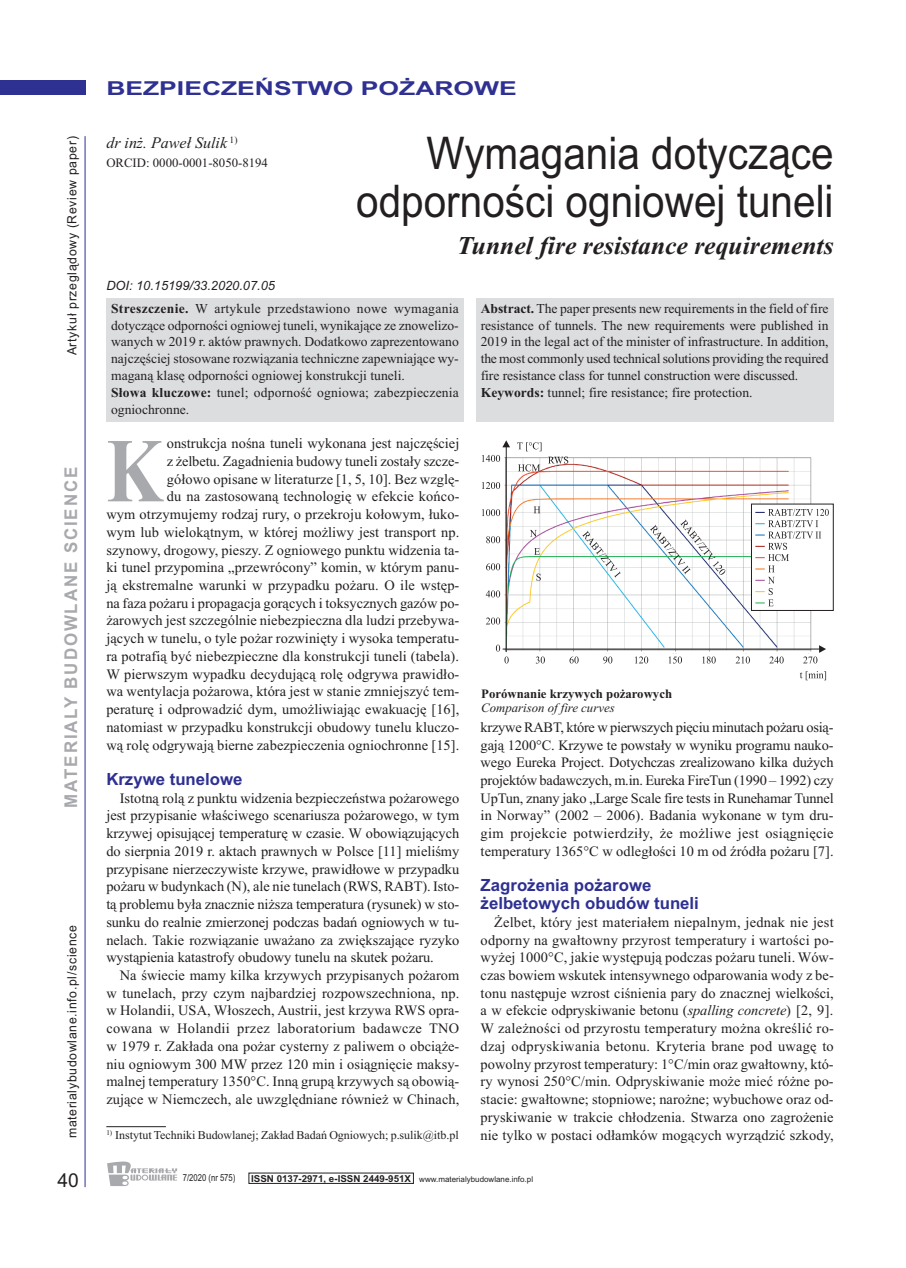
<style>
.page{position:relative;width:906px;height:1268px;background:#fff}
.page>*{position:absolute;margin:0;border:0;box-sizing:border-box;transform-origin:0 0}
.t1{font:700 91.05px "Times New Roman";color:#a8a9ad;scale:.8 1}
.t2{font:45px/48px "Arial";color:#231f20;text-align:right;scale:.9 1}
.t3{font:italic 700 25.65px "Times New Roman";color:#231f20}
.t4{font:700 19.2px "Arial";color:#2e3092;scale:1.38 1}
.t5{font:19.2px "Arial";color:#231f20}
.t6{font:700 17.55px "Arial";letter-spacing:.11em;color:#a8a9ad;scale:.96 1}
.t7{font:700 16.8px/17.7px "Arial";color:#2e3092}
.t8{font:italic 16.05px "Times New Roman";color:#231f20}
.t9{font:14.4px/17.7px "Times New Roman";letter-spacing:.005em;color:#231f20;text-align:justify}
.t10{font:13.65px/16.8px "Times New Roman";color:#231f20}
.t11{font:12.75px "Arial";letter-spacing:.055em;color:#231f20;scale:.96 1}
.t12{font:700 12.75px "Times New Roman";color:#231f20}
.t13{font:italic 12.75px "Arial";color:#231f20}
.t14{font:12.75px "Times New Roman";color:#231f20}
.t15{font:italic 12.75px "Times New Roman";color:#231f20}
.t16{font:12px "Times New Roman";color:#231f20}
.t17{font:9.6px "Arial";color:#231f20;scale:.8 1}
.t18{font:7.95px "Arial";color:#231f20}
.s1{font-weight:700}
.s2{font-style:italic}
.s3{font-weight:700;font-size:9.6px}
</style>
<div class="page">
<div style="left:0;top:81px;width:85px;height:14px;background:#2e3092"></div>
<hr style="left:85px;top:136px;width:1px;height:1050px;background:#2e3092">
<svg style="left:107px;top:1161px;width:70px;height:24px"></svg>
<hr style="left:106px;top:1125px;width:60px;height:1px;background:#231f20">
<div style="left:106px;top:298px;width:357px;height:123px;background:#dcdddf"></div>
<div style="left:476px;top:297px;width:357px;height:124px;background:#dcdddf"></div>
<img style="left:485px;top:454px;width:331px;height:210px">
<div style="left:751px;top:504px;width:82px;height:106px;background:#fff"></div>
<svg style="left:482px;top:455px;width:18px;height:7px"></svg>
<svg style="left:482px;top:482px;width:18px;height:7px"></svg>
<svg style="left:482px;top:509px;width:18px;height:7px"></svg>
<svg style="left:486px;top:536px;width:14px;height:7px"></svg>
<svg style="left:486px;top:563px;width:14px;height:7px"></svg>
<svg style="left:486px;top:590px;width:14px;height:7px"></svg>
<svg style="left:486px;top:617px;width:14px;height:7px"></svg>
<svg style="left:496px;top:644px;width:13px;height:19px"></svg>
<svg style="left:536px;top:656px;width:9px;height:7px"></svg>
<svg style="left:569px;top:656px;width:9px;height:7px"></svg>
<svg style="left:603px;top:656px;width:9px;height:7px"></svg>
<svg style="left:635px;top:656px;width:13px;height:7px"></svg>
<svg style="left:668px;top:656px;width:14px;height:7px"></svg>
<svg style="left:702px;top:656px;width:13px;height:7px"></svg>
<svg style="left:735px;top:656px;width:15px;height:7px"></svg>
<svg style="left:769px;top:656px;width:14px;height:7px"></svg>
<svg style="left:517px;top:442px;width:24px;height:9px"></svg>
<svg style="left:800px;top:671px;width:26px;height:9px"></svg>
<svg style="left:518px;top:464px;width:22px;height:7px"></svg>
<svg style="left:548px;top:456px;width:20px;height:7px"></svg>
<svg style="left:533px;top:506px;width:7px;height:7px"></svg>
<svg style="left:530px;top:530px;width:7px;height:6px"></svg>
<svg style="left:534px;top:548px;width:6px;height:6px"></svg>
<svg style="left:536px;top:573px;width:5px;height:7px"></svg>
<svg style="left:582px;top:530px;width:39px;height:47px"></svg>
<svg style="left:650px;top:519px;width:75px;height:55px"></svg>
<hr style="left:506px;top:446px;width:1px;height:206px;background:#231f20">
<svg style="left:502px;top:440px;width:8px;height:7px"></svg>
<hr style="left:502px;top:648px;width:317px;height:1px;background:#231f20">
<svg style="left:803px;top:645px;width:23px;height:18px"></svg>
<svg style="left:755px;top:508px;width:74px;height:98px"></svg>
<p class="t11" style="left:64px;top:355px;width:230px;rotate:-90deg">Artykuł przeglądowy (Review paper)</p>
<p class="t6" style="left:61px;top:807px;width:356px;rotate:-90deg">MATERIALY BUDOWLANE SCIENCE</p>
<p class="t11" style="left:64px;top:1138px;width:223px;rotate:-90deg">materialybudowlane.info.pl/science</p>
<h3 class="t5" style="left:57px;top:1168px;width:23px">40</h3>
<h3 class="t4" style="left:106px;top:77px;width:299px">BEZPIECZEŃSTWO POŻAROWE</h3>
<p class="t8" style="left:106px;top:133px;width:133px">dr inż. Paweł Sulik <sup>1)</sup></p>
<p class="t14" style="left:106px;top:155px;width:163px">ORCID: 0000-0001-8050-8194</p>
<p class="t13" style="left:106px;top:278px;width:170px">DOI: 10.15199/33.2020.07.05</p>
<h2 class="t2" style="left:356px;top:129px;width:532px">Wymagania dotyczące odporności ogniowej tuneli</h2>
<h3 class="t3" style="left:457px;top:230px;width:378px">Tunnel fire resistance requirements</h3>
<p class="t10" style="left:111px;top:299px;width:349px"><span class="s1">Streszczenie.</span> W artykule przedstawiono nowe wymagania dotyczące odporności ogniowej tuneli, wynikające ze znowelizo&shy;wanych w 2019 r. aktów prawnych. Dodatkowo zaprezentowano najczęściej stosowane rozwiązania techniczne zapewniające wy&shy;maganą klasę odporności ogniowej konstrukcji tuneli.<br><span class="s1">Słowa kluczowe:</span> tunel; odporność ogniowa; zabezpieczenia ogniochronne.</p>
<p class="t10" style="left:481px;top:299px;width:349px"><span class="s1">Abstract.</span> The paper presents new requirements in the field of fire resistance of tunnels. The new requirements were published in 2019 in the legal act of the minister of infrastructure. In addition, the most commonly used technical solutions providing the required fire resistance class for tunnel construction were discussed.<br><span class="s1">Keywords:</span> tunnel; fire resistance; fire protection.</p>
<p class="t9" style="left:106px;top:434px;width:355px;text-align:right">onstrukcja nośna tuneli wykonana jest najczęściej<br>z żelbetu. Zagadnienia budowy tuneli zostały szcze-<br>gółowo opisane w literaturze [1, 5, 10]. Bez wzglę-<br>du na zastosowaną technologię w efekcie końco-<br>wym otrzymujemy rodzaj rury, o przekroju kołowym, łuko&shy;wym lub wielokątnym, w której możliwy jest transport np. szynowy, drogowy, pieszy. Z ogniowego punktu widzenia ta&shy;ki tunel przypomina „przewrócony” komin, w którym panu&shy;ją ekstremalne warunki w przypadku pożaru. O ile wstęp&shy;na faza pożaru i propagacja gorących i toksycznych gazów po&shy;żarowych jest szczególnie niebezpieczna dla ludzi przebywa&shy;jących w tunelu, o tyle pożar rozwinięty i wysoka temperatu&shy;ra potrafią być niebezpieczne dla konstrukcji tuneli (tabela).<br>W pierwszym wypadku decydującą rolę odgrywa prawidło&shy;wa wentylacja pożarowa, która jest w stanie zmniejszyć tem&shy;peraturę i odprowadzić dym, umożliwiając ewakuację [16], natomiast w przypadku konstrukcji obudowy tunelu kluczo&shy;wą rolę odgrywają bierne zabezpieczenia ogniochronne [15].</p>
<p class="t7" style="left:106px;top:770px;width:138px">Krzywe tunelowe</p>
<p class="t9" style="left:106px;top:788px;width:354px;text-indent:14px">Istotną rolą z punktu widzenia bezpieczeństwa pożarowego jest przypisanie właściwego scenariusza pożarowego, w tym krzywej opisującej temperaturę w czasie. W obowiązujących do sierpnia 2019 r. aktach prawnych w Polsce [11] mieliśmy przypisane nierzeczywiste krzywe, prawidłowe w przypadku pożaru w budynkach (N), ale nie tunelach (RWS, RABT). Isto&shy;tą problemu była znacznie niższa temperatura (rysunek) w sto&shy;sunku do realnie zmierzonej podczas badań ogniowych w tu&shy;nelach. Takie rozwiązanie uważano za zwiększające ryzyko wystąpienia katastrofy obudowy tunelu na skutek pożaru.</p>
<p class="t9" style="left:106px;top:965px;width:354px;text-indent:13px">Na świecie mamy kilka krzywych przypisanych pożarom w tunelach, przy czym najbardziej rozpowszechniona, np. w Holandii, USA, Włoszech, Austrii, jest krzywa RWS opra&shy;cowana w Holandii przez laboratorium badawcze TNO w 1979 r. Zakłada ona pożar cysterny z paliwem o obciąże&shy;niu ogniowym 300 MW przez 120 min i osiągnięcie maksy&shy;malnej temperatury 1350°C. Inną grupą krzywych są obowią&shy;zujące w Niemczech, ale uwzględniane również w Chinach,</p>
<h1 class="t1" style="left:106px;top:416px;width:72px">K</h1>
<p class="t16" style="left:106px;top:1127px;width:354px"><sup>1)</sup> Instytut Techniki Budowlanej; Zakład Badań Ogniowych; p.sulik@itb.pl</p>
<p class="t12" style="left:481px;top:685px;width:192px">Porównanie krzywych pożarowych</p>
<p class="t15" style="left:481px;top:700px;width:135px">Comparison of fire curves</p>
<p class="t9" style="left:480px;top:717px;width:354px">krzywe RABT, które w pierwszych pięciu minutach pożaru osią&shy;gają 1200°C. Krzywe te powstały w wyniku programu nauko&shy;wego Eureka Project. Dotychczas zrealizowano kilka dużych projektów badawczych, m.in. Eureka FireTun (1990 – 1992) czy UpTun, znany jako „Large Scale fire tests in Runehamar Tunnel in Norway” (2002 – 2006). Badania wykonane w tym dru&shy;gim projekcie potwierdziły, że możliwe jest osiągnięcie temperatury 1365°C w odległości 10 m od źródła pożaru [7].</p>
<p class="t7" style="left:480px;top:876px;width:220px">Zagrożenia pożarowe żelbetowych obudów tuneli</p>
<p class="t9" style="left:480px;top:912px;width:355px;text-indent:14px">Żelbet, który jest materiałem niepalnym, jednak nie jest odporny na gwałtowny przyrost temperatury i wartości po&shy;wyżej 1000°C, jakie występują podczas pożaru tuneli. Wów&shy;czas bowiem wskutek intensywnego odparowania wody z be&shy;tonu następuje wzrost ciśnienia pary do znacznej wielkości, a w efekcie odpryskiwanie betonu (<span class="s2">spalling concrete</span>) [2, 9].<br>W zależności od przyrostu temperatury można określić ro&shy;dzaj odpryskiwania betonu. Kryteria brane pod uwagę to powolny przyrost temperatury: 1°C/min oraz gwałtowny, któ&shy;ry wynosi 250°C/min. Odpryskiwanie może mieć różne po&shy;stacie: gwałtowne; stopniowe; narożne; wybuchowe oraz od&shy;pryskiwanie w trakcie chłodzenia. Stwarza ono zagrożenie nie tylko w postaci odłamków mogących wyrządzić szkody,</p>
<p class="t17" style="left:183px;top:1171px;width:67px">7/2020 (nr 575)</p>
<p class="t18" style="left:251px;top:1174px;width:283px"><span class="s3">ISSN 0137-2971, e-ISSN 2449-951X</span> www.materialybudowlane.info.pl</p>
</div>
